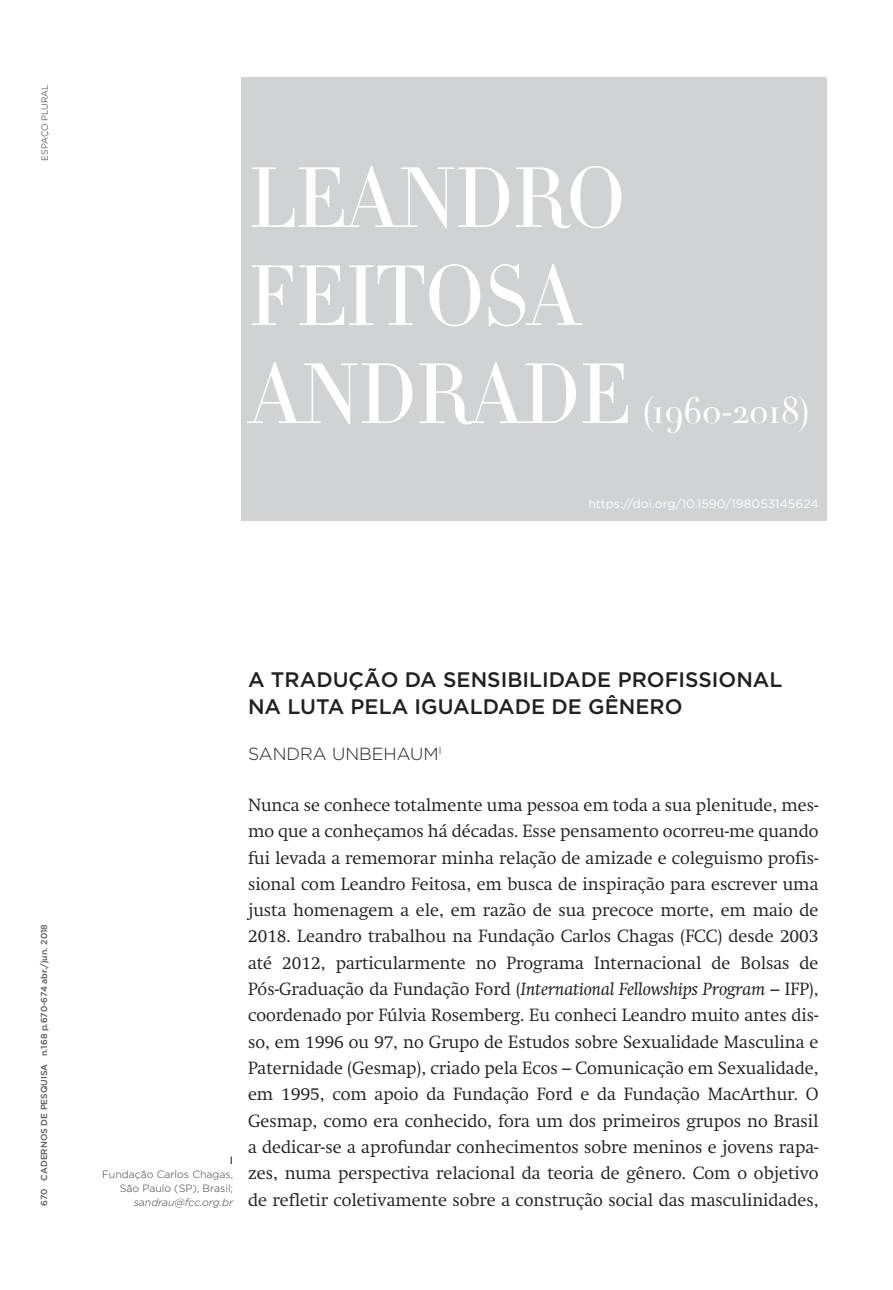
<style>
.page{position:relative;width:893px;height:1290px;background:#fff}
.page>*{position:absolute;margin:0;border:0;box-sizing:border-box;transform-origin:0 0}
.t1{font:300 84px/98px "Didot HTF 11";letter-spacing:-.02em;color:#fff}
.t2{font:300 36.75px "Didot HTF 11";letter-spacing:-.02em;color:#fff}
.t3{font:500 21px/26.1px "Gotham HTF";color:#231f20}
.t4{font:300 17.5px/26.2px "Swift";color:#231f20;text-align:justify}
.t5{font:300 17.5px "Gotham HTF";color:#231f20}
.t6{font:12.25px "Gotham HTF";color:#fff}
.t7{font:300 10.5px/14px "Gotham HTF";color:#3e3e3f;text-align:right}
.t8{font:italic 300 10.5px "Gotham HTF";color:#3e3e3f}
.t9{font:500 10.5px "Gotham HTF";color:#3e3e3f}
.t10{font:500 8.75px "Gotham HTF";color:#57585a}
.t11{font:300 8.75px "Gotham HTF";color:#231f20}
.s1{font-weight:400;font-style:italic}
</style>
<div class="page">
<div style="left:241px;top:77px;width:585px;height:444px;background:#d1d2d4"></div>
<p class="t11" style="left:40px;top:161px;width:78px;rotate:-90deg">ESPAÇO PLURAL</p>
<h1 class="t1" style="left:248px;top:152px;width:384px">LEANDRO<br>FEITOSA<br>ANDRADE</h1>
<h2 class="t2" style="left:642px;top:388px;width:169px">(1960-2018)</h2>
<p class="t6" style="left:588px;top:497px;width:232px">https://doi.org/10.1590/198053145624</p>
<p class="t10" style="left:39px;top:1205px;width:283px;rotate:-90deg">670 CADERNOS DE PESQUISA n.168 p.670-674 abr./jun. 2018</p>
<p class="t9" style="left:230px;top:1154px;width:5px">I</p>
<p class="t7" style="left:102px;top:1167px;width:133px">Fundação Carlos Chagas,<br>São Paulo (SP), Brasil;</p>
<p class="t8" style="left:134px;top:1196px;width:101px">sandrau@fcc.org.br</p>
<p class="t3" style="left:248px;top:666px;width:536px">A TRADUÇÃO DA SENSIBILIDADE PROFISSIONAL<br>NA LUTA PELA IGUALDADE DE GÊNERO</p>
<p class="t5" style="left:248px;top:744px;width:195px">SANDRA UNBEHAUM<sup>I</sup></p>
<p class="t4" style="left:248px;top:792px;width:572px">Nunca se conhece totalmente uma pessoa em toda a sua plenitude, mes&shy;mo que a conheçamos há décadas. Esse pensamento ocorreu-me quando fui levada a rememorar minha relação de amizade e coleguismo profis&shy;sional com Leandro Feitosa, em busca de inspiração para escrever uma justa homenagem a ele, em razão de sua precoce morte, em maio de 2018. Leandro trabalhou na Fundação Carlos Chagas (FCC) desde 2003 até 2012, particularmente no Programa Internacional de Bolsas de Pós-Graduação da Fundação Ford (<span class="s1">International Fellowships Program</span> – IFP), coordenado por Fúlvia Rosemberg. Eu conheci Leandro muito antes dis&shy;so, em 1996 ou 97, no Grupo de Estudos sobre Sexualidade Masculina e Paternidade (Gesmap), criado pela Ecos – Comunicação em Sexualidade, em 1995, com apoio da Fundação Ford e da Fundação MacArthur. O Gesmap, como era conhecido, fora um dos primeiros grupos no Brasil a dedicar-se a aprofundar conhecimentos sobre meninos e jovens rapa&shy;zes, numa perspectiva relacional da teoria de gênero. Com o objetivo de refletir coletivamente sobre a construção social das masculinidades,</p>
</div>
